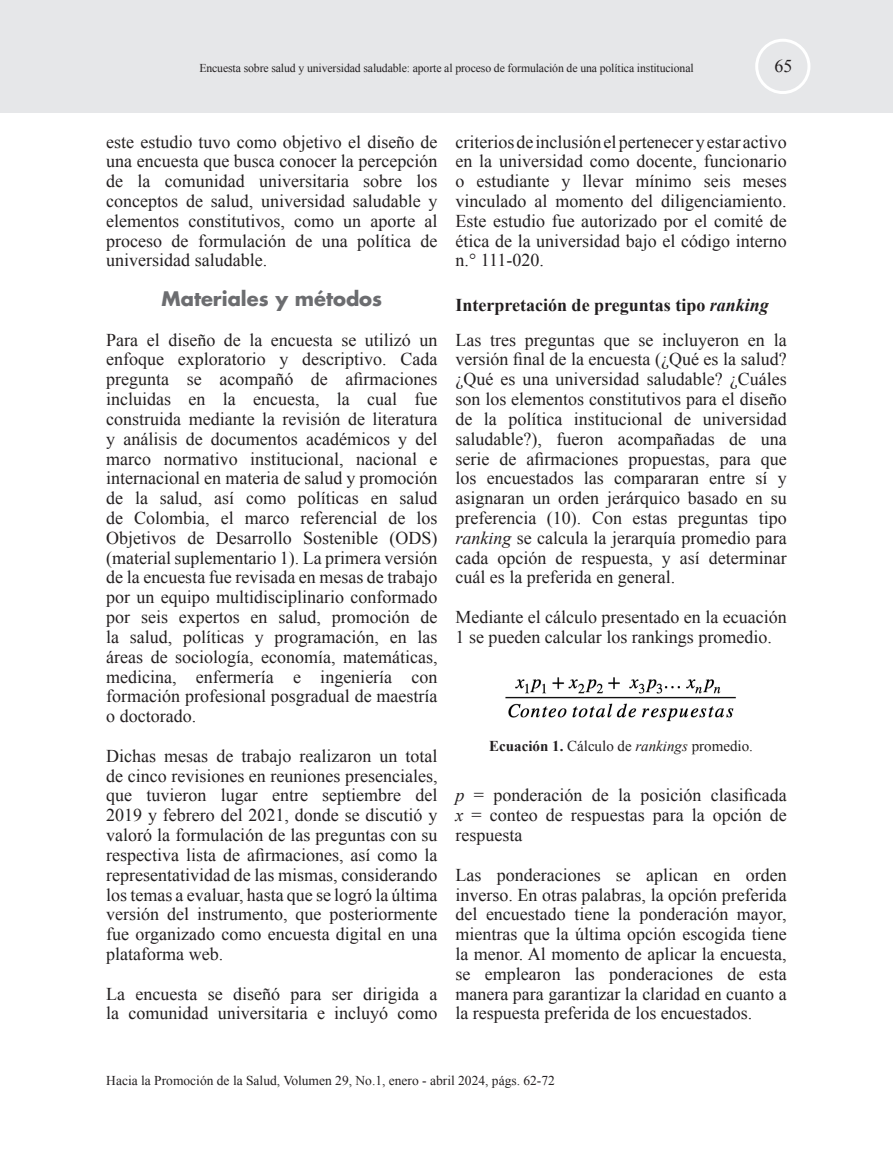
<style>
.page{position:relative;width:893px;height:1149px;background:#fff}
.page>*{position:absolute;margin:0;border:0;box-sizing:border-box;transform-origin:0 0}
.TITULO_DENTO_DEL_ART{font:700 19.5px "Futura LT";color:#6c6d70}
.Normal_HPS{font:18px/19.8px "Times New Roman";color:#231f20;text-align:justify}
.t1{font:700 18px "Times New Roman";color:#231f20}
.Pie_de_Figuras{font:15px "Times New Roman";color:#231f20}
.t2{font:13.5px "Times New Roman";color:#231f20}
.t3{font:12px "Times New Roman";letter-spacing:-.01em;color:#231f20}
.s1{font-style:italic}
.s2{font-weight:700}
</style>
<div class="page">
<div style="left:0;top:0;width:893px;height:113px;background:#e6e7e9"></div>
<div style="left:755px;top:39px;width:55px;height:55px;border:3px solid #fff;border-radius:50%"></div>
<img style="left:505px;top:677px;width:231px;height:45px">
<p class="t3" style="left:199px;top:60px;width:496px">Encuesta sobre salud y universidad saludable: aporte al proceso de formulación de una política institucional</p>
<p class="Normal_HPS" style="left:774px;top:56px;width:19px">65</p>
<p class="Normal_HPS" style="left:106px;top:131px;width:333px">este estudio tuvo como objetivo el diseño de una encuesta que busca conocer la percepción de la comunidad universitaria sobre los conceptos de salud, universidad saludable y elementos constitutivos, como un aporte al proceso de formulación de una política de universidad saludable.</p>
<p class="TITULO_DENTO_DEL_ART" style="left:162px;top:285px;width:222px">Materiales y métodos</p>
<p class="Normal_HPS" style="left:106px;top:329px;width:333px">Para el diseño de la encuesta se utilizó un enfoque exploratorio y descriptivo. Cada pregunta se acompañó de afirmaciones incluidas en la encuesta, la cual fue construida mediante la revisión de literatura y análisis de documentos académicos y del marco normativo institucional, nacional e internacional en materia de salud y promoción de la salud, así como políticas en salud de Colombia, el marco referencial de los Objetivos de Desarrollo Sostenible (ODS) (material suplementario 1). La primera versión de la encuesta fue revisada en mesas de trabajo por un equipo multidisciplinario conformado por seis expertos en salud, promoción de la salud, políticas y programación, en las áreas de sociología, economía, matemáticas, medicina, enfermería e ingeniería con formación profesional posgradual de maestría o doctorado.</p>
<p class="Normal_HPS" style="left:106px;top:745px;width:333px">Dichas mesas de trabajo realizaron un total de cinco revisiones en reuniones presenciales, que tuvieron lugar entre septiembre del 2019 y febrero del 2021, donde se discutió y valoró la formulación de las preguntas con su respectiva lista de afirmaciones, así como la representatividad de las mismas, considerando los temas a evaluar, hasta que se logró la última versión del instrumento, que posteriormente fue organizado como encuesta digital en una plataforma web.</p>
<p class="Normal_HPS" style="left:106px;top:983px;width:333px">La encuesta se diseñó para ser dirigida a la comunidad universitaria e incluyó como</p>
<p class="Normal_HPS" style="left:455px;top:131px;width:333px">criterios de inclusión el pertenecer y estar activo en la universidad como docente, funcionario o estudiante y llevar mínimo seis meses vinculado al momento del diligenciamiento.<br>Este estudio fue autorizado por el comité de ética de la universidad bajo el código interno n.° 111-020.</p>
<p class="t1" style="left:455px;top:292px;width:315px">Interpretación de preguntas tipo <span class="s1">ranking</span></p>
<p class="Normal_HPS" style="left:455px;top:329px;width:333px">Las tres preguntas que se incluyeron en la versión final de la encuesta (¿Qué es la salud? ¿Qué es una universidad saludable? ¿Cuáles son los elementos constitutivos para el diseño de la política institucional de universidad saludable?), fueron acompañadas de una serie de afirmaciones propuestas, para que los encuestados las compararan entre sí y asignaran un orden jerárquico basado en su preferencia (10). Con estas preguntas tipo <span class="s1">ranking</span> se calcula la jerarquía promedio para cada opción de respuesta, y así determinar cuál es la preferida en general.</p>
<p class="Normal_HPS" style="left:455px;top:606px;width:333px">Mediante el cálculo presentado en la ecuación<br>1 se pueden calcular los rankings promedio.</p>
<p class="Pie_de_Figuras" style="left:489px;top:735px;width:265px"><span class="s2">Ecuación 1.</span> Cálculo de <span class="s1">rankings</span> promedio.</p>
<p class="Normal_HPS" style="left:455px;top:785px;width:333px"><span class="s1">p</span> = ponderación de la posición clasificada <span class="s1">x</span> = conteo de respuestas para la opción de respuesta</p>
<p class="Normal_HPS" style="left:455px;top:864px;width:333px">Las ponderaciones se aplican en orden inverso. En otras palabras, la opción preferida del encuestado tiene la ponderación mayor, mientras que la última opción escogida tiene la menor. Al momento de aplicar la encuesta, se emplearon las ponderaciones de esta manera para garantizar la claridad en cuanto a la respuesta preferida de los encuestados.</p>
<p class="t2" style="left:106px;top:1071px;width:450px">Hacia la Promoción de la Salud, Volumen 29, No.1, enero - abril 2024, págs. 62-72</p>
</div>
